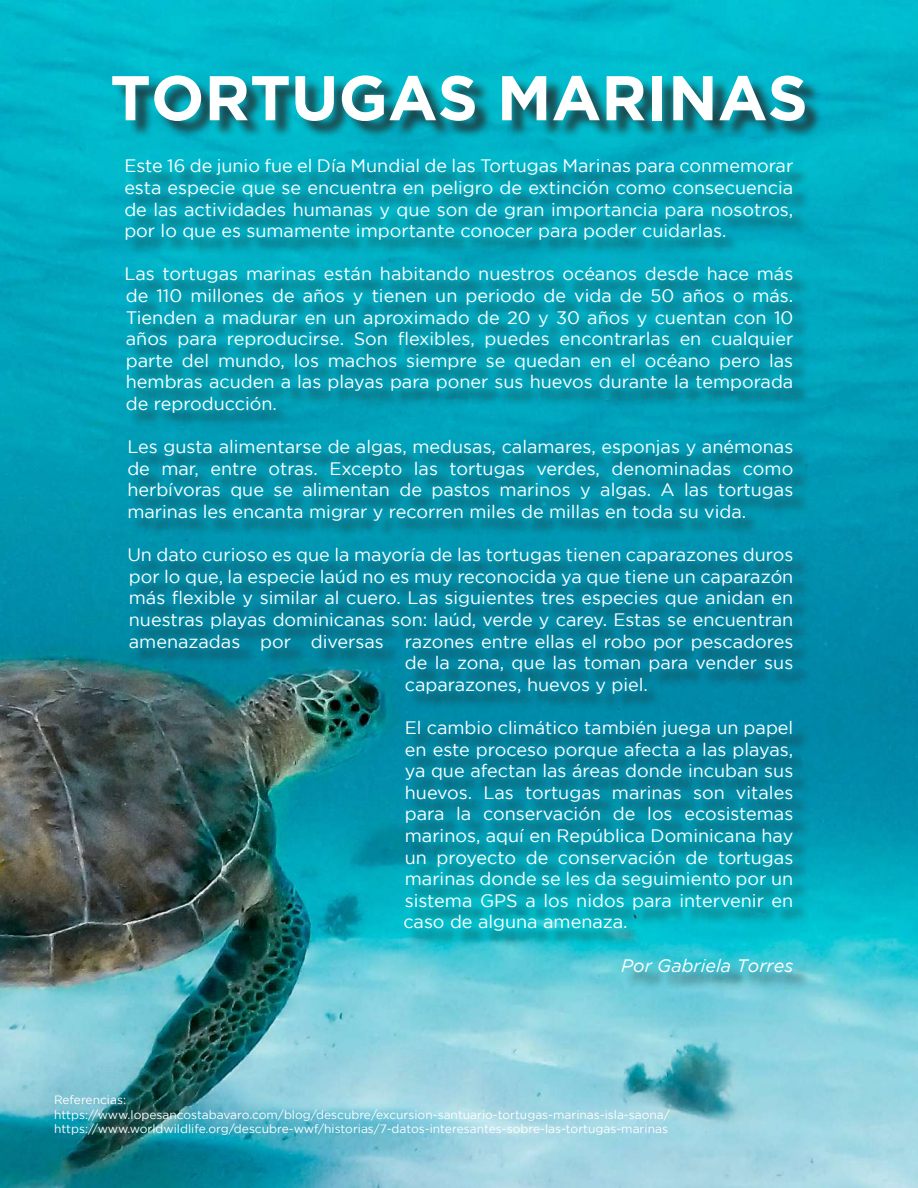
<style>
.page{position:relative;width:918px;height:1188px;background:#fff}
.page>*{position:absolute;margin:0;border:0;box-sizing:border-box;transform-origin:0 0}
.t1{font:700 63px "Gotham";color:#fff}
.t2{font:18px/21.6px "Gotham";color:#fff;text-align:justify}
.t3{font:italic 18px "Gotham";color:#fff}
.t4{font:12px/14.4px "Gotham";color:#fff}
</style>
<div class="page">
<img style="left:0;top:0;width:918px;height:1188px">
<div style="left:128px;top:163px;width:683px;height:827px;background:#231f20;opacity:.75"></div>
<div style="left:115px;top:78px;width:708px;height:61px;background:#231f20;opacity:.75"></div>
<h1 class="t1" style="left:110px;top:62px;width:699px">TORTUGAS MARINAS</h1>
<p class="t2" style="left:124px;top:155px;width:671px">Este 16 de junio fue el Día Mundial de las Tortugas Marinas para conmemorar esta especie que se encuentra en peligro de extinción como consecuencia de las actividades humanas y que son de gran importancia para nosotros, por lo que es sumamente importante conocer para poder cuidarlas.</p>
<p class="t2" style="left:124px;top:263px;width:671px">Las tortugas marinas están habitando nuestros océanos desde hace más de 110 millones de años y tienen un periodo de vida de 50 años o más.<br>Tienden a madurar en un aproximado de 20 y 30 años y cuentan con 10 años para reproducirse. Son flexibles, puedes encontrarlas en cualquier parte del mundo, los machos siempre se quedan en el océano pero las hembras acuden a las playas para poner sus huevos durante la temporada de reproducción.</p>
<p class="t2" style="left:127px;top:436px;width:667px">Les gusta alimentarse de algas, medusas, calamares, esponjas y anémonas de mar, entre otras. Excepto las tortugas verdes, denominadas como herbívoras que se alimentan de pastos marinos y algas. A las tortugas marinas les encanta migrar y recorren miles de millas en toda su vida.</p>
<p class="t2" style="left:127px;top:544px;width:668px">Un dato curioso es que la mayoría de las tortugas tienen caparazones duros</p>
<p class="t2" style="left:129px;top:565px;width:666px">por lo que, la especie laúd no es muy reconocida ya que tiene un caparazón</p>
<p class="t2" style="left:129px;top:587px;width:666px">más flexible y similar al cuero. Las siguientes tres especies que anidan en</p>
<p class="t2" style="left:129px;top:609px;width:666px">nuestras playas dominicanas son: laúd, verde y carey. Estas se encuentran</p>
<p class="t2" style="left:129px;top:630px;width:666px">amenazadas por diversas razones entre ellas el robo por pescadores</p>
<p class="t2" style="left:405px;top:652px;width:390px">de la zona, que las toman para vender sus</p>
<p class="t2" style="left:405px;top:673px;width:245px">caparazones, huevos y piel.</p>
<p class="t2" style="left:403px;top:717px;width:392px">El cambio climático también juega un papel en este proceso porque afecta a las playas, ya que afectan las áreas donde incuban sus huevos. Las tortugas marinas son vitales para la conservación de los ecosistemas marinos, aquí en República Dominicana hay un proyecto de conservación de tortugas marinas donde se les da seguimiento por un sistema GPS a los nidos para intervenir en caso de alguna amenaza.</p>
<p class="t3" style="left:621px;top:955px;width:174px">Por Gabriela Torres</p>
<p class="t4" style="left:54px;top:1093px;width:618px">Referencias: https://www.lopesancostabavaro.com/blog/descubre/excursion-santuario-tortugas-marinas-isla-saona/ https://www.worldwildlife.org/descubre-wwf/historias/7-datos-interesantes-sobre-las-tortugas-marinas</p>
</div>
